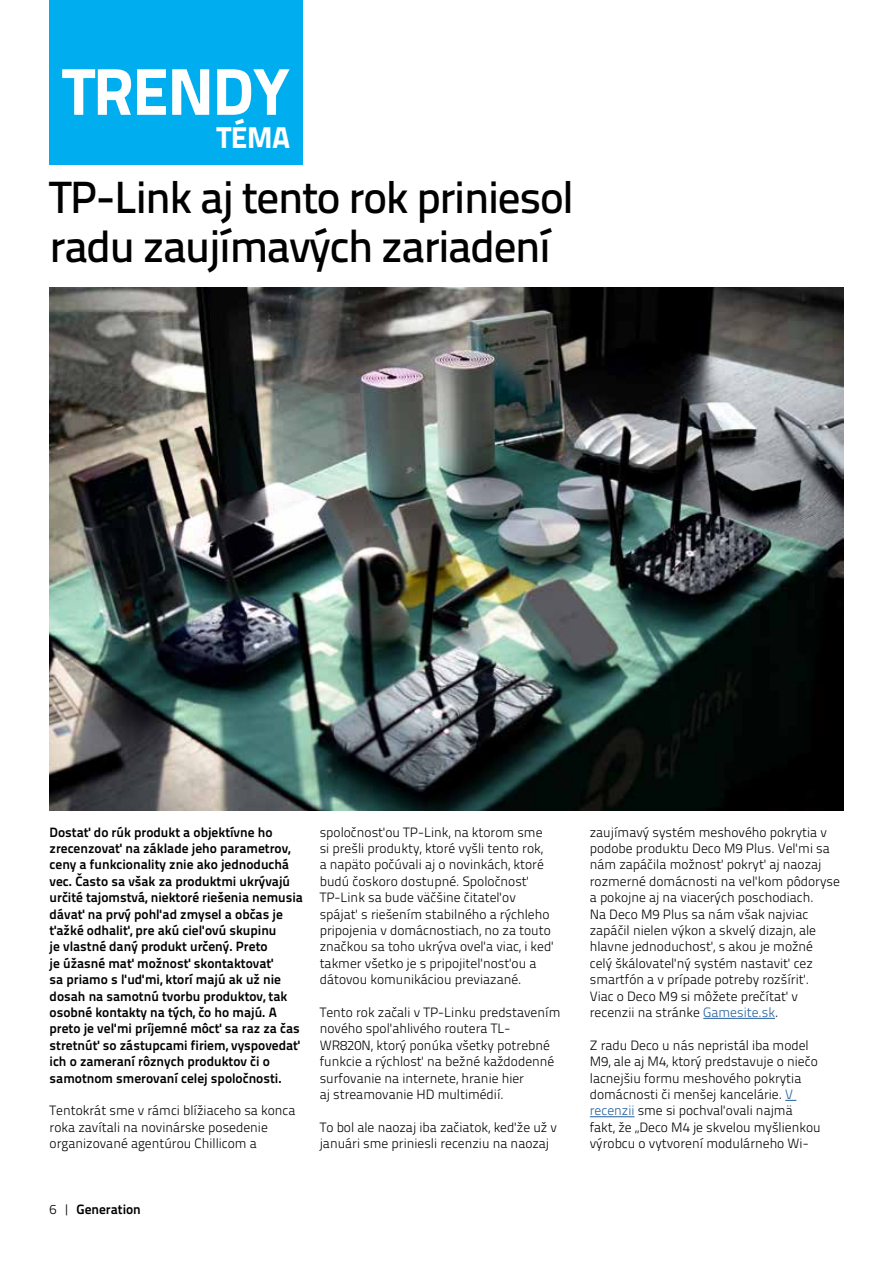
<style>
.page{position:relative;width:893px;height:1263px;background:#fff}
.page>*{position:absolute;margin:0;border:0;box-sizing:border-box;transform-origin:0 0}
.Title_72pt_WHITE_LEF{font:800 66px "Titillium Text 22 L";letter-spacing:-.02em;color:#fff}
.Review-Title{font:500 45px/49.2px "Titillium Text 22 L";letter-spacing:-.03em;color:#000}
.Title_72pt_WHITE_LEF-2{font:800 30px "Titillium Text 22 L";color:#fff}
.Body_INDENT_BLACK{font:300 13.5px/16.4px "Titillium Text 22 L";color:#000}
.Body_INDENT_BLACK-2{font:700 13.5px/16.4px "Titillium Text 22 L";color:#000}
.Page_Numbers_LEFT_WH{font:700 13.5px "Titillium Text 22 L";color:#000}
.s1{font-weight:300}
.s2{color:#215e9e}
</style>
<div class="page">
<div style="left:50px;top:0;width:253px;height:164px;background:#00aeef"></div>
<hr style="left:703px;top:1018px;width:72px;height:1px;background:#215e9e">
<hr style="left:590px;top:1116px;width:44px;height:1px;background:#215e9e">
<img style="left:50px;top:287px;width:793px;height:523px">
<p class="Title_72pt_WHITE_LEF" style="left:63px;top:40px;width:229px">TRENDY</p>
<p class="Title_72pt_WHITE_LEF-2" style="left:217px;top:114px;width:75px">TÉMA</p>
<p class="Review-Title" style="left:50px;top:170px;width:526px">TP-Link aj tento rok priniesol radu zaujímavých zariadení</p>
<p class="Body_INDENT_BLACK-2" style="left:50px;top:823px;width:255px">Dostať do rúk produkt a objektívne ho zrecenzovať na základe jeho parametrov, ceny a funkcionality znie ako jednoduchá vec. Často sa však za produktmi ukrývajú určité tajomstvá, niektoré riešenia nemusia dávať na prvý pohľad zmysel a občas je ťažké odhaliť, pre akú cieľovú skupinu<br>je vlastné daný produkt určený. Preto<br>je úžasné mať možnosť skontaktovať<br>sa priamo s ľuďmi, ktorí majú ak už nie dosah na samotnú tvorbu produktov, tak osobné kontakty na tých, čo ho majú. A preto je veľmi príjemné môcť sa raz za čas stretnúť so zástupcami firiem, vyspovedať ich o zameraní rôznych produktov či o samotnom smerovaní celej spoločnosti.</p>
<p class="Body_INDENT_BLACK" style="left:50px;top:1102px;width:247px">Tentokrát sme v rámci blížiaceho sa konca roka zavítali na novinárske posedenie organizované agentúrou Chillicom a</p>
<p class="Body_INDENT_BLACK" style="left:320px;top:823px;width:236px">spoločnosťou TP-Link, na ktorom sme si prešli produkty, ktoré vyšli tento rok,<br>a napäto počúvali aj o novinkách, ktoré budú čoskoro dostupné. Spoločnosť TP-Link sa bude väčšine čitateľov spájať s riešením stabilného a rýchleho pripojenia v domácnostiach, no za touto značkou sa toho ukrýva oveľa viac, i keď takmer všetko je s pripojiteľnosťou a dátovou komunikáciou previazané.</p>
<p class="Body_INDENT_BLACK" style="left:320px;top:1003px;width:242px">Tento rok začali v TP-Linku predstavením nového spoľahlivého routera TL-WR820N, ktorý ponúka všetky potrebné funkcie a rýchlosť na bežné každodenné surfovanie na internete, hranie hier<br>aj streamovanie HD multimédií.</p>
<p class="Body_INDENT_BLACK" style="left:320px;top:1118px;width:239px">To bol ale naozaj iba začiatok, keďže už v januári sme priniesli recenziu na naozaj</p>
<p class="Page_Numbers_LEFT_WH" style="left:50px;top:1199px;width:93px"><span class="s1">6 |</span> Generation</p>
<p class="Body_INDENT_BLACK" style="left:590px;top:823px;width:252px">zaujímavý systém meshového pokrytia v podobe produktu Deco M9 Plus. Veľmi sa nám zapáčila možnosť pokryť aj naozaj rozmerné domácnosti na veľkom pôdoryse a pokojne aj na viacerých poschodiach.<br>Na Deco M9 Plus sa nám však najviac zapáčil nielen výkon a skvelý dizajn, ale hlavne jednoduchosť, s akou je možné<br>celý škálovateľný systém nastaviť cez smartfón a v prípade potreby rozšíriť.<br>Viac o Deco M9 si môžete prečítať v recenzii na stránke <span class="s2">Gamesite.sk</span>.</p>
<p class="Body_INDENT_BLACK" style="left:590px;top:1036px;width:232px">Z radu Deco u nás nepristál iba model M9, ale aj M4, ktorý predstavuje o niečo lacnejšiu formu meshového pokrytia domácnosti či menšej kancelárie. <span class="s2">V recenzii</span> sme si pochvaľovali najmä fakt, že „Deco M4 je skvelou myšlienkou výrobcu o vytvorení modulárneho Wi-</p>
</div>
